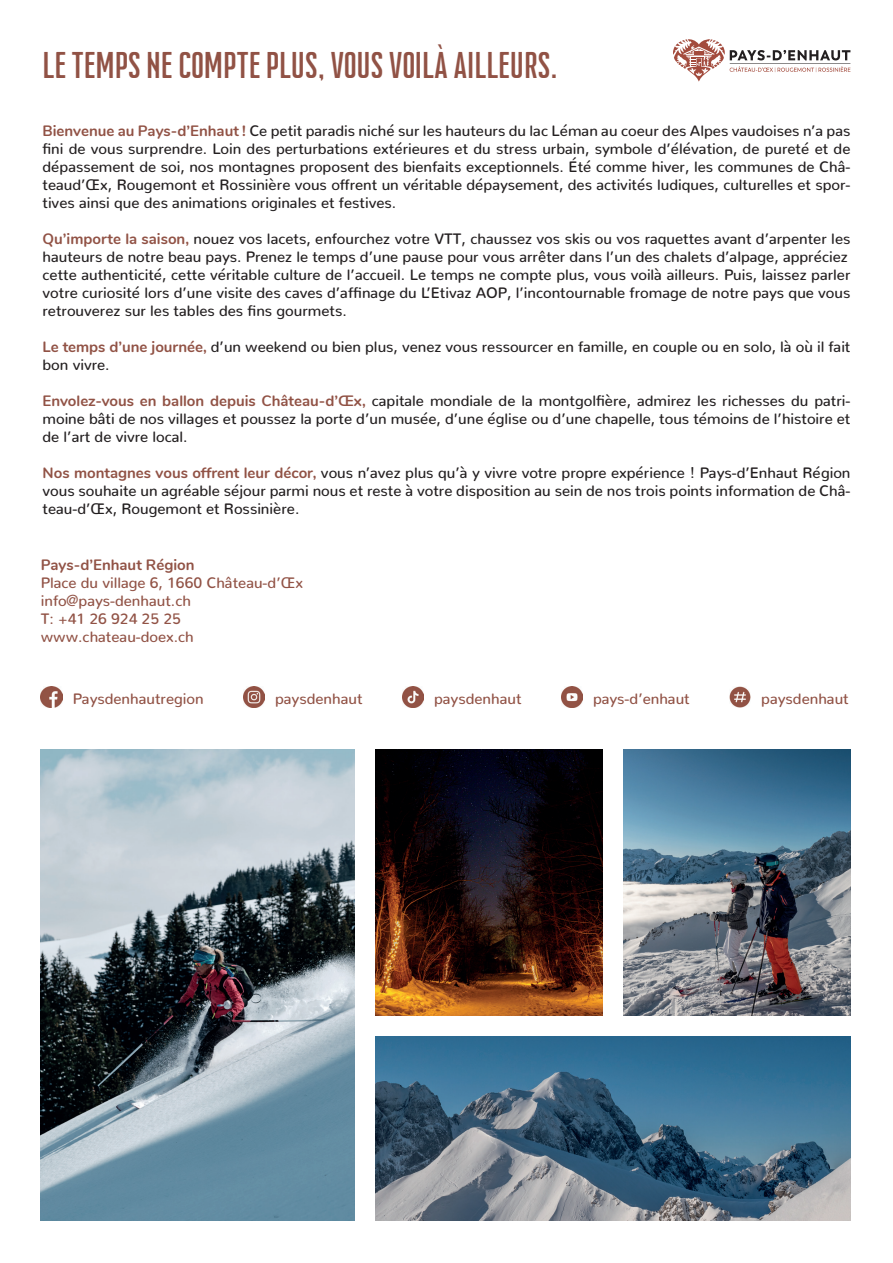
<style>
.page{position:relative;width:893px;height:1263px;background:#fff}
.page>*{position:absolute;margin:0;border:0;box-sizing:border-box;transform-origin:0 0}
.t1{font:33.75px "Cooperative";color:#915245}
.t2{font:500 15px/18px "Nunito";color:#231f20;text-align:justify}
.t3{font:500 15px/18px "Nunito";color:#915245}
.t4{font:700 15px "Nunito";color:#915245}
.s1{font-weight:700;color:#915245}
</style>
<div class="page">
<img style="left:624px;top:750px;width:226px;height:265px">
<img style="left:376px;top:750px;width:226px;height:265px">
<img style="left:41px;top:750px;width:314px;height:470px">
<img style="left:41px;top:686px;width:21px;height:21px">
<img style="left:243px;top:686px;width:21px;height:21px">
<img style="left:402px;top:686px;width:21px;height:21px">
<img style="left:561px;top:686px;width:21px;height:21px">
<img style="left:729px;top:686px;width:22px;height:21px">
<svg style="left:673px;top:39px;width:177px;height:43px"></svg>
<img style="left:376px;top:1037px;width:474px;height:183px">
<h1 class="t1" style="left:43px;top:43px;width:517px">LE TEMPS NE COMPTE PLUS, VOUS VOILÀ AILLEURS.</h1>
<p class="t2" style="left:43px;top:120px;width:809px"><span class="s1">Bienvenue au Pays-d’Enhaut !</span> Ce petit paradis niché sur les hauteurs du lac Léman au coeur des Alpes vaudoises n’a pas fini de vous surprendre. Loin des perturbations extérieures et du stress urbain, symbole d’élévation, de pureté et de dépassement de soi, nos montagnes proposent des bienfaits exceptionnels. Été comme hiver, les communes de Châ&shy;teaud’Œx, Rougemont et Rossinière vous offrent un véritable dépaysement, des activités ludiques, culturelles et spor&shy;tives ainsi que des animations originales et festives.</p>
<p class="t2" style="left:43px;top:228px;width:809px;text-align:left"><span class="s1">Qu’importe la saison,</span> nouez vos lacets, enfourchez votre VTT, chaussez vos skis ou vos raquettes avant d’arpenter les hauteurs de notre beau pays. Prenez le temps d’une pause pour vous arrêter dans l’un des chalets d’alpage, appréciez cette authenticité, cette véritable culture de l’accueil. Le temps ne compte plus, vous voilà ailleurs. Puis, laissez parler votre curiosité lors d’une visite des caves d’affinage du L’Etivaz AOP, l’incontournable fromage de notre pays que vous retrouverez sur les tables des fins gourmets.</p>
<p class="t2" style="left:43px;top:336px;width:809px"><span class="s1">Le temps d’une journée,</span> d’un weekend ou bien plus, venez vous ressourcer en famille, en couple ou en solo, là où il fait bon vivre.</p>
<p class="t2" style="left:43px;top:390px;width:809px"><span class="s1">Envolez-vous en ballon depuis Château-d’Œx,</span> capitale mondiale de la montgolfière, admirez les richesses du patri&shy;moine bâti de nos villages et poussez la porte d’un musée, d’une église ou d’une chapelle, tous témoins de l’histoire et de l’art de vivre local.</p>
<p class="t2" style="left:43px;top:462px;width:809px"><span class="s1">Nos montagnes vous offrent leur décor,</span> vous n’avez plus qu’à y vivre votre propre expérience ! Pays-d’Enhaut Région vous souhaite un agréable séjour parmi nous et reste à votre disposition au sein de nos trois points information de Châ&shy;teau-d’Œx, Rougemont et Rossinière.</p>
<p class="t4" style="left:41px;top:554px;width:155px">Pays-d’Enhaut Région</p>
<p class="t3" style="left:41px;top:572px;width:264px">Place du village 6, 1660 Château-d’Œx info@pays-denhaut.ch<br>T: +41 26 924 25 25 www.chateau-doex.ch</p>
<p class="t3" style="left:73px;top:688px;width:132px">Paysdenhautregion</p>
<p class="t3" style="left:275px;top:688px;width:89px">paysdenhaut</p>
<p class="t3" style="left:434px;top:688px;width:89px">paysdenhaut</p>
<p class="t3" style="left:593px;top:688px;width:98px">pays-d’enhaut</p>
<p class="t3" style="left:761px;top:688px;width:89px">paysdenhaut</p>
</div>
